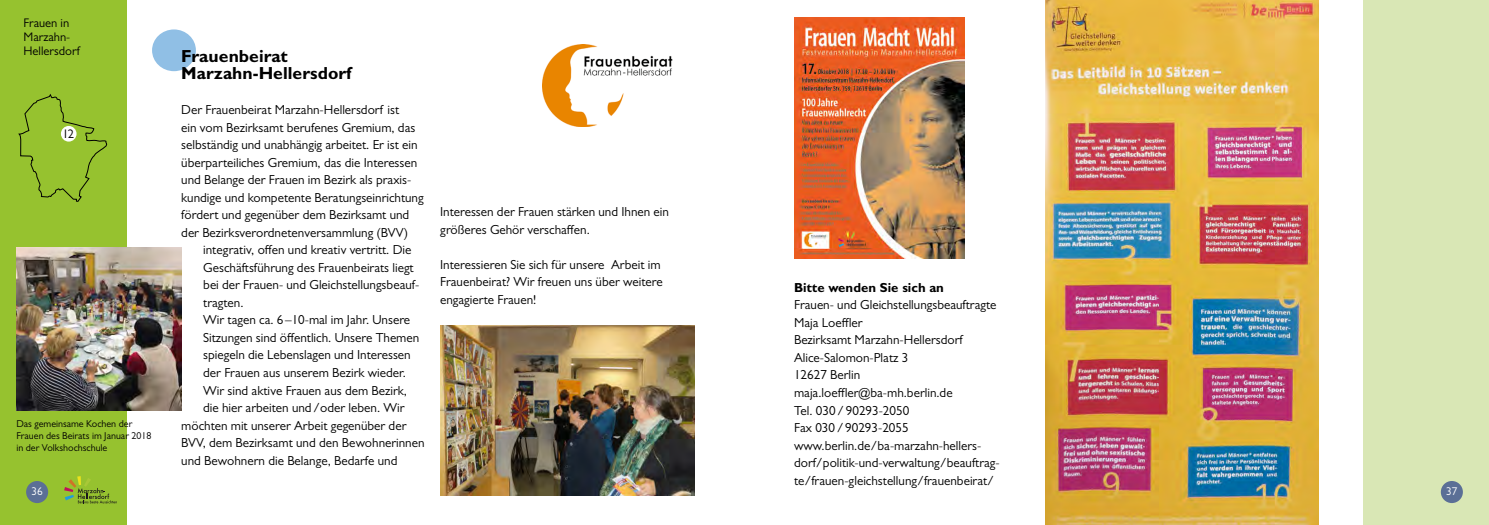
<style>
.page{position:relative;width:1489px;height:525px;background:#fff}
.page>*{position:absolute;margin:0;border:0;box-sizing:border-box;transform-origin:0 0}
.t1{font:700 17.5px/17.5px "Gill Sans MT Pro";color:#000}
.t2{font:13.12px/17.5px "Gill Sans MT Pro";color:#000}
.t3{font:700 13.12px "Gill Sans MT Pro";color:#000}
.t4{font:12.5px/13.8px "Gill Sans MT Pro";color:#000}
.t5{font:11.25px "Gill Sans MT Pro";color:#fff}
.t6{font:10px/12px "Gill Sans MT Pro";color:#000}
</style>
<div class="page">
<img style="left:1045px;top:0;width:273px;height:524px">
<div style="left:1362px;top:0;width:126px;height:524px;background:#d9e7b5"></div>
<div style="left:0;top:0;width:126px;height:524px;background:#96c22f"></div>
<img style="left:794px;top:18px;width:170px;height:241px">
<img style="left:16px;top:247px;width:166px;height:163px">
<img style="left:440px;top:325px;width:254px;height:170px">
<div style="left:26px;top:480px;width:22px;height:23px;background:#5b6f96;border-radius:50%"></div>
<svg style="left:64px;top:476px;width:53px;height:27px"></svg>
<div style="left:1440px;top:480px;width:22px;height:23px;background:#5b6f96;border-radius:50%"></div>
<div style="left:152px;top:29px;width:44px;height:42px;background:#90bfe5;border-radius:50%"></div>
<img style="left:542px;top:45px;width:131px;height:82px">
<svg style="left:19px;top:94px;width:89px;height:108px"></svg>
<div style="left:61px;top:126px;width:16px;height:15px;background:#fff;border-radius:50%"></div>
<p class="t4" style="left:23px;top:16px;width:58px">Frauen in<br>Marzahn-<br>Hellersdorf</p>
<p class="t4" style="left:62px;top:127px;width:13px">12</p>
<p class="t6" style="left:16px;top:417px;width:137px">Das gemeinsame Kochen der<br>Frauen des Beirats im Januar 2018 in der Volkshochschule</p>
<p class="t5" style="left:31px;top:484px;width:13px">36</p>
<h1 class="t1" style="left:181px;top:47px;width:172px">Frauenbeirat<br>Marzahn-Hellersdorf</h1>
<p class="t2" style="left:181px;top:101px;width:244px">Der Frauenbeirat Marzahn-Hellersdorf ist<br>ein vom Bezirksamt berufenes Gremium, das selbständig und unabhängig arbeitet. Er ist ein überparteiliches Gremium, das die Interessen und Belange der Frauen im Bezirk als praxis&shy;kundige und kompetente Beratungseinrichtung fördert und gegenüber dem Bezirksamt und der Bezirksverordnetenversammlung (BVV)</p>
<p class="t2" style="left:203px;top:241px;width:210px">integrativ, offen und kreativ vertritt. Die</p>
<p class="t2" style="left:203px;top:258px;width:212px">Geschäftsführung des Frauenbeirats liegt</p>
<p class="t2" style="left:203px;top:276px;width:217px">bei der Frauen- und Gleichstellungsbeauf-</p>
<p class="t2" style="left:203px;top:293px;width:42px">tragten.</p>
<p class="t2" style="left:203px;top:311px;width:208px">Wir tagen ca. 6 –10-mal im Jahr. Unsere</p>
<p class="t2" style="left:203px;top:328px;width:217px">Sitzungen sind öffentlich. Unsere Themen</p>
<p class="t2" style="left:203px;top:346px;width:209px">spiegeln die Lebenslagen und Interessen</p>
<p class="t2" style="left:203px;top:363px;width:204px">der Frauen aus unserem Bezirk wieder.</p>
<p class="t2" style="left:203px;top:381px;width:205px">Wir sind aktive Frauen aus dem Bezirk,</p>
<p class="t2" style="left:203px;top:398px;width:203px">die hier arbeiten und/oder leben. Wir</p>
<p class="t2" style="left:181px;top:416px;width:227px">möchten mit unserer Arbeit gegenüber der</p>
<p class="t2" style="left:181px;top:433px;width:245px">BVV, dem Bezirksamt und den Bewohnerinnen</p>
<p class="t2" style="left:181px;top:451px;width:218px">und Bewohnern die Belange, Bedarfe und</p>
<p class="t2" style="left:440px;top:203px;width:230px">Interessen der Frauen stärken und Ihnen ein größeres Gehör verschaffen.</p>
<p class="t2" style="left:440px;top:255px;width:224px">Interessieren Sie sich für unsere Arbeit im<br>Frauenbeirat? Wir freuen uns über weitere engagierte Frauen!</p>
<p class="t3" style="left:794px;top:279px;width:151px">Bitte wenden Sie sich an</p>
<p class="t2" style="left:794px;top:296px;width:207px">Frauen- und Gleichstellungsbeauftragte<br>Maja Loeffler<br>Bezirksamt Marzahn-Hellersdorf<br>Alice-Salomon-Platz 3<br>12627 Berlin maja.loeffler@ba-mh.berlin.de<br>Tel. 030/90293-2050<br>Fax 030/90293-2055 www.berlin.de/ba-marzahn-hellers&shy;dorf/politik-und-verwaltung/beauftrag&shy;te/frauen-gleichstellung/frauenbeirat/</p>
<p class="t5" style="left:1445px;top:484px;width:13px">37</p>
</div>
